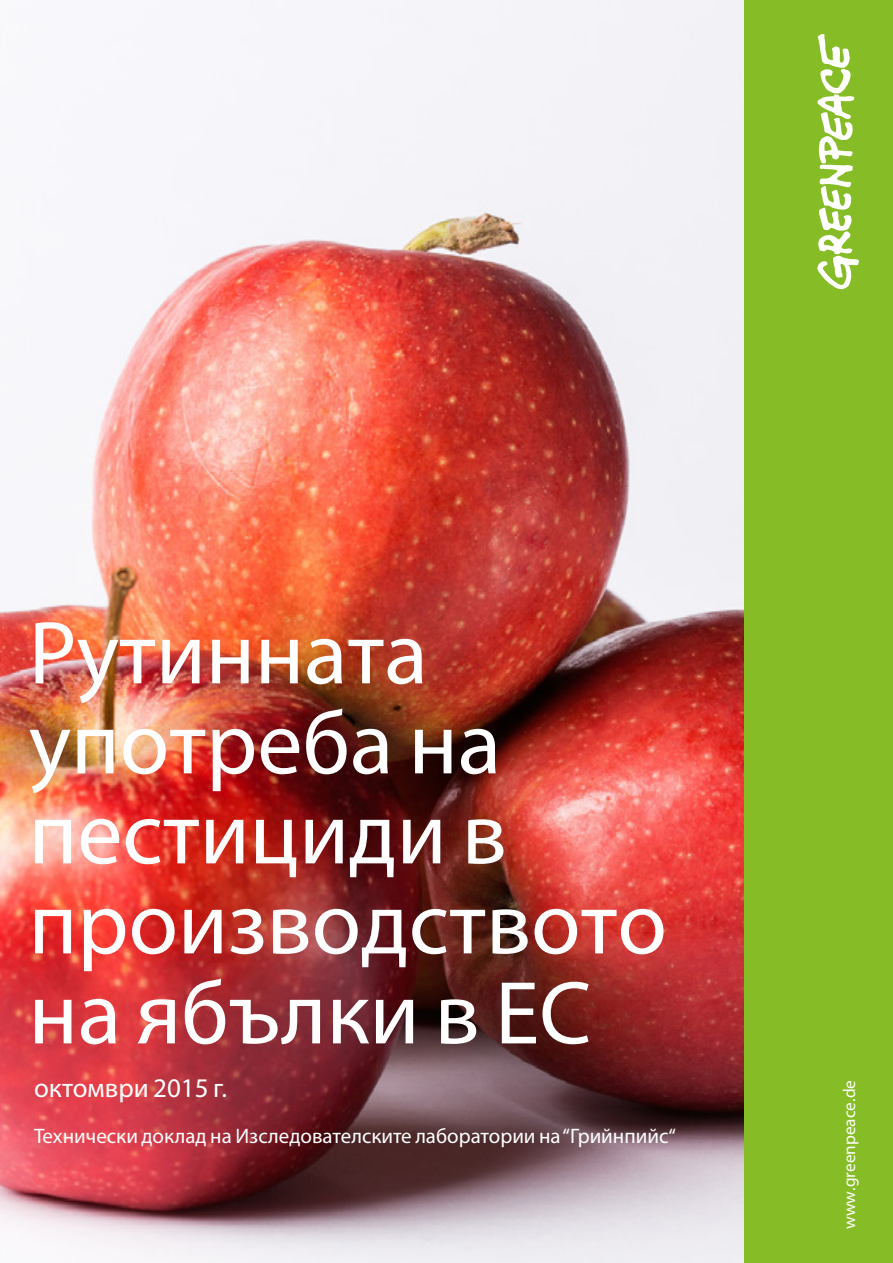
<style>
.page{position:relative;width:893px;height:1263px;background:#fff}
.page>*{position:absolute;margin:0;border:0;box-sizing:border-box;transform-origin:0 0}
.t1{font:90px/90px "Myriad Pro";color:#fff}
.t2{font:27px "Myriad Pro";color:#fff}
.t3{font:21px "Myriad Pro";color:#fff}
.t4{font:17.25px "Myriad Pro";color:#fff}
</style>
<div class="page">
<img style="left:0;top:0;width:744px;height:1263px">
<div style="left:744px;top:0;width:149px;height:1263px;background:#86bc25"></div>
<svg style="left:817px;top:34px;width:42px;height:255px"></svg>
<h1 class="t1" style="left:29px;top:607px;width:640px">Рутинната употреба на пестициди в производството на ябълки в ЕС</h1>
<p class="t2" style="left:34px;top:1071px;width:195px">октомври 2015 г.</p>
<p class="t3" style="left:34px;top:1123px;width:643px">Технически доклад на Изследователските лаборатории на “Грийнпийс“</p>
<p class="t4" style="left:839px;top:1229px;width:150px;rotate:-90deg">www.greenpeace.de</p>
</div>
